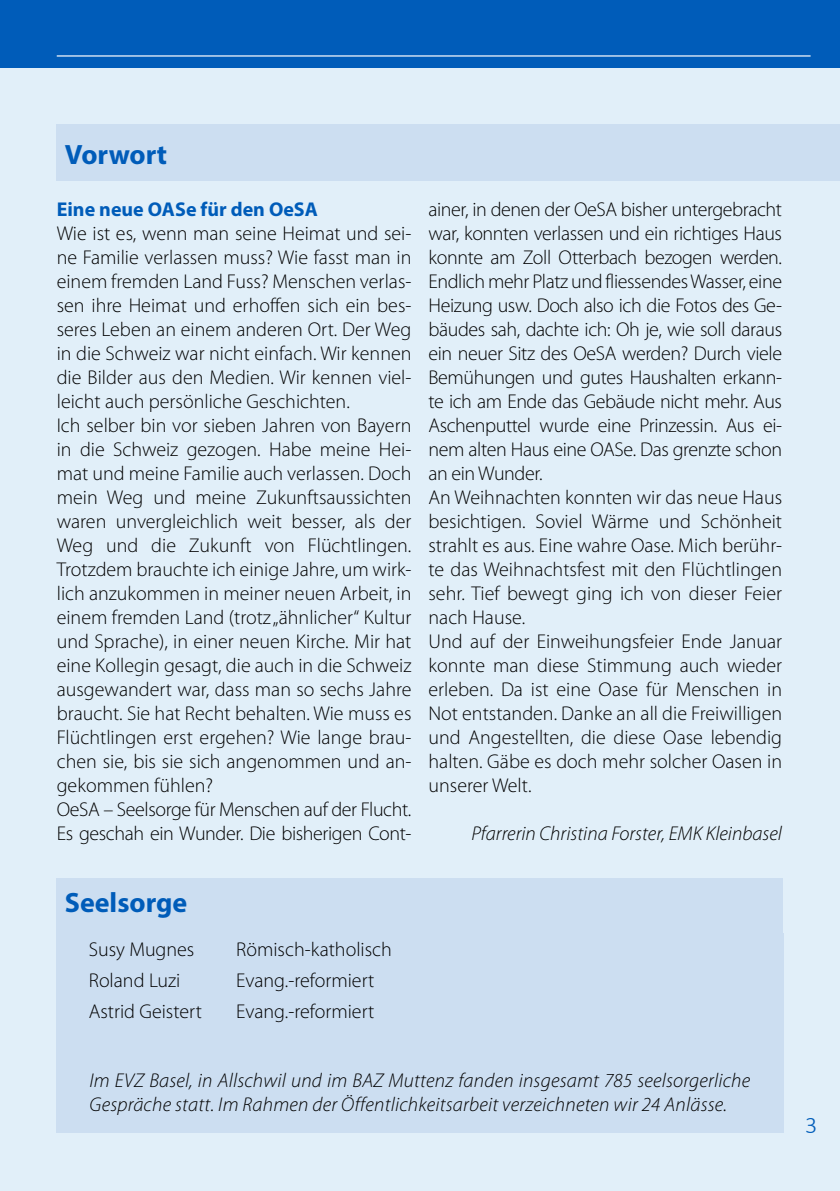
<style>
.page{position:relative;width:840px;height:1191px;background:#fff}
.page>*{position:absolute;margin:0;border:0;box-sizing:border-box;transform-origin:0 0}
.t1{font:700 28px "Myriad Pro";color:#005cb9}
.t2{font:300 24px "Calibri";color:#005cb9}
.t3{font:300 20px/24px "Myriad Pro";color:#000}
.t4{font:italic 300 20px/24px "Myriad Pro";letter-spacing:.01em;color:#000}
.t5{font:700 20px "Myriad Pro";color:#005cb9}
</style>
<div class="page">
<div style="left:0;top:0;width:839px;height:1191px;background:#e1eff9"></div>
<div style="left:0;top:0;width:839px;height:68px;background:#005cb9"></div>
<hr style="left:57px;top:55px;width:753px;height:2px;background:#ccdef1">
<div style="left:57px;top:933px;width:726px;height:199px;background:#ccdef1"></div>
<div style="left:57px;top:124px;width:782px;height:57px;background:#ccdef1"></div>
<div style="left:57px;top:878px;width:725px;height:55px;background:#ccdef1"></div>
<h1 class="t1" style="left:65px;top:136px;width:104px">Vorwort</h1>
<p class="t5" style="left:57px;top:196px;width:262px">Eine neue OASe für den OeSA</p>
<p class="t3" style="left:57px;top:221px;width:356px">Wie ist es, wenn man seine Heimat und sei&shy;ne Familie verlassen muss? Wie fasst man in einem fremden Land Fuss? Menschen verlas&shy;sen ihre Heimat und erhoffen sich ein bes&shy;seres Leben an einem anderen Ort. Der Weg in die Schweiz war nicht einfach. Wir kennen die Bilder aus den Medien. Wir kennen viel&shy;leicht auch persönliche Geschichten.<br>Ich selber bin vor sieben Jahren von Bayern in die Schweiz gezogen. Habe meine Hei&shy;mat und meine Familie auch verlassen. Doch mein Weg und meine Zukunftsaussichten waren unvergleichlich weit besser, als der Weg und die Zukunft von Flüchtlingen.<br>Trotzdem brauchte ich einige Jahre, um wirk&shy;lich anzukommen in meiner neuen Arbeit, in einem fremden Land (trotz „ähnlicher“ Kultur und Sprache), in einer neuen Kirche. Mir hat eine Kollegin gesagt, die auch in die Schweiz ausgewandert war, dass man so sechs Jahre braucht. Sie hat Recht behalten. Wie muss es Flüchtlingen erst ergehen? Wie lange brau&shy;chen sie, bis sie sich angenommen und an&shy;gekommen fühlen?<br>OeSA – Seelsorge für Menschen auf der Flucht.<br>Es geschah ein Wunder. Die bisherigen Cont-</p>
<p class="t3" style="left:428px;top:197px;width:355px">ainer, in denen der OeSA bisher untergebracht war, konnten verlassen und ein richtiges Haus konnte am Zoll Otterbach bezogen werden.<br>Endlich mehr Platz und fliessendes Wasser, eine Heizung usw. Doch also ich die Fotos des Ge&shy;bäudes sah, dachte ich: Oh je, wie soll daraus ein neuer Sitz des OeSA werden? Durch viele Bemühungen und gutes Haushalten erkann&shy;te ich am Ende das Gebäude nicht mehr. Aus Aschenputtel wurde eine Prinzessin. Aus ei&shy;nem alten Haus eine OASe. Das grenzte schon an ein Wunder.<br>An Weihnachten konnten wir das neue Haus besichtigen. Soviel Wärme und Schönheit strahlt es aus. Eine wahre Oase. Mich berühr&shy;te das Weihnachtsfest mit den Flüchtlingen sehr. Tief bewegt ging ich von dieser Feier nach Hause.<br>Und auf der Einweihungsfeier Ende Januar konnte man diese Stimmung auch wieder erleben. Da ist eine Oase für Menschen in Not entstanden. Danke an all die Freiwilligen und Angestellten, die diese Oase lebendig halten. Gäbe es doch mehr solcher Oasen in unserer Welt.</p>
<p class="t4" style="left:471px;top:821px;width:312px">Pfarrerin Christina Forster, EMK Kleinbasel</p>
<h1 class="t1" style="left:65px;top:884px;width:124px">Seelsorge</h1>
<p class="t3" style="left:89px;top:937px;width:107px">Susy Mugnes</p>
<p class="t3" style="left:236px;top:937px;width:157px">Römisch-katholisch</p>
<p class="t3" style="left:89px;top:968px;width:93px">Roland Luzi</p>
<p class="t3" style="left:236px;top:968px;width:139px">Evang.-reformiert</p>
<p class="t3" style="left:89px;top:999px;width:114px">Astrid Geistert</p>
<p class="t3" style="left:236px;top:999px;width:139px">Evang.-reformiert</p>
<p class="t4" style="left:89px;top:1068px;width:661px">Im EVZ Basel, in Allschwil und im BAZ Muttenz fanden insgesamt 785 seelsorgerliche<br>Gespräche statt. Im Rahmen der Öffentlichkeitsarbeit verzeichneten wir 24 Anlässe.</p>
<p class="t2" style="left:804px;top:1110px;width:14px">3</p>
</div>
